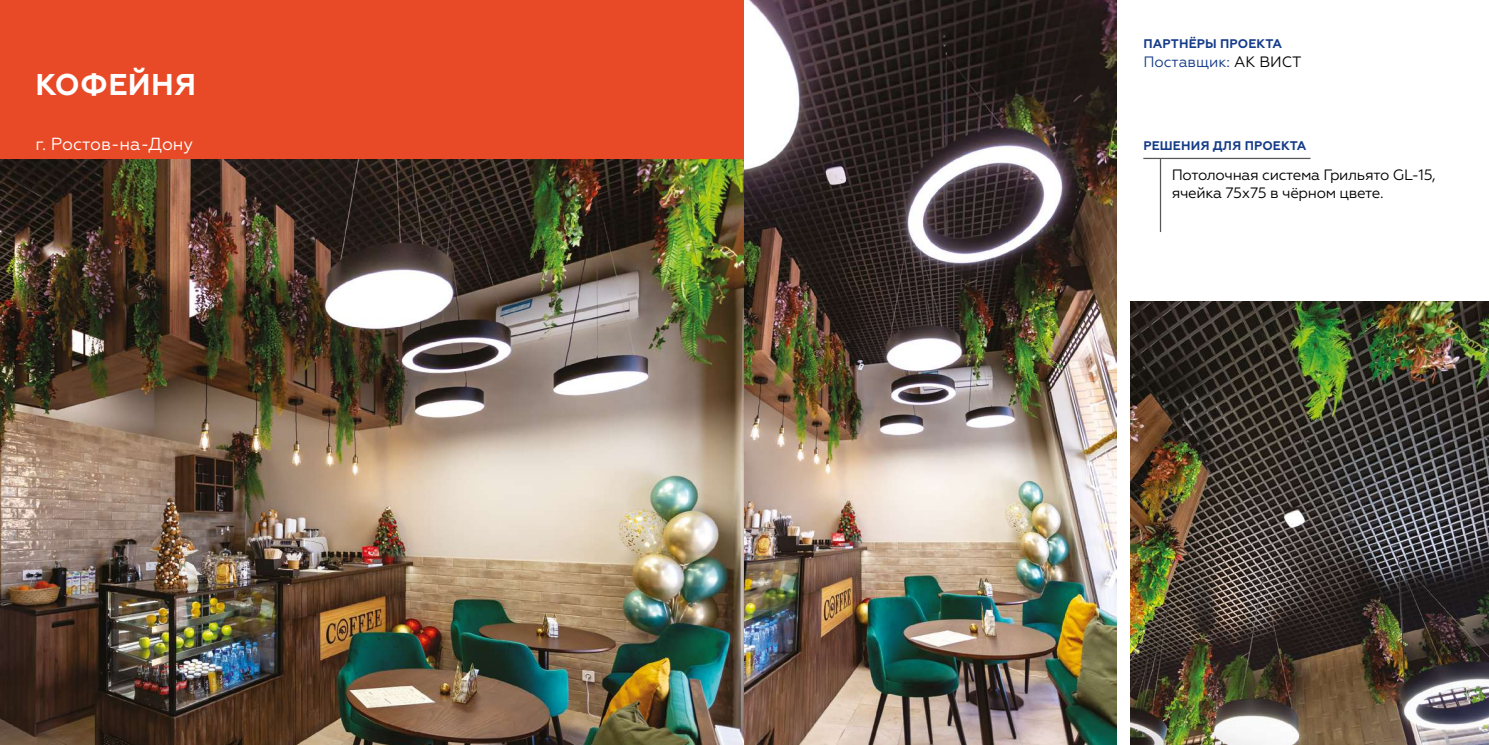
<style>
.page{position:relative;width:1489px;height:745px;background:#fff}
.page>*{position:absolute;margin:0;border:0;box-sizing:border-box;transform-origin:0 0}
.t1{font:700 30px "Geometria";letter-spacing:.01em;color:#fff}
.t2{font:17.5px "Geometria";color:#fff}
.t3{font:15px/18px "Geometria";letter-spacing:-.02em;color:#000}
.t4{font:15px "Geometria";color:#153c88}
.t5{font:700 12.5px "Geometria";letter-spacing:.01em;color:#153c88}
.s1{color:#000}
</style>
<div class="page">
<div style="left:0;top:0;width:744px;height:159px;background:#e84926"></div>
<img style="left:0;top:159px;width:744px;height:585px">
<img style="left:744px;top:0;width:372px;height:744px">
<img style="left:1130px;top:301px;width:358px;height:443px">
<hr style="left:1143px;top:158px;width:167px;height:1px;background:#575756">
<hr style="left:1159px;top:159px;width:2px;height:73px;background:#575756">
<h1 class="t1" style="left:36px;top:66px;width:162px">КОФЕЙНЯ</h1>
<p class="t2" style="left:35px;top:134px;width:159px">г. Ростов-на-Дону</p>
<p class="t5" style="left:1143px;top:36px;width:140px">ПАРТНЁРЫ ПРОЕКТА</p>
<p class="t4" style="left:1143px;top:54px;width:160px">Поставщик: <span class="s1">АК ВИСТ</span></p>
<p class="t5" style="left:1143px;top:138px;width:165px">РЕШЕНИЯ ДЛЯ ПРОЕКТА</p>
<p class="t3" style="left:1171px;top:165px;width:265px">Потолочная система Грильято GL-15, ячейка 75х75 в чёрном цвете.</p>
</div>
